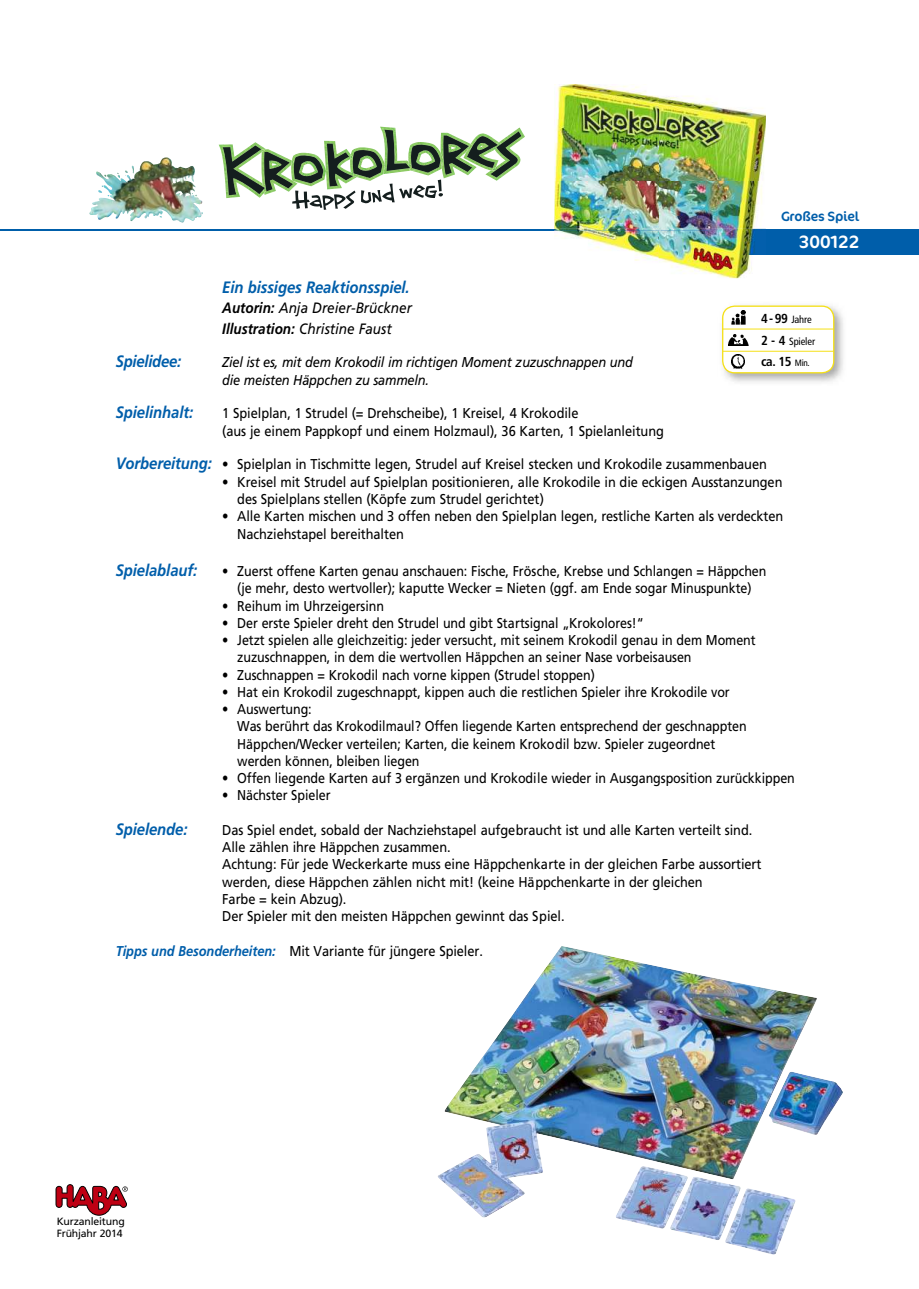
<style>
.page{position:relative;width:919px;height:1289px;background:#fff}
.page>*{position:absolute;margin:0;border:0;box-sizing:border-box;transform-origin:0 0}
.t1{font:18px "Cocon";color:#fff}
.t2{font:italic 700 16.5px "Frutiger LT";letter-spacing:-.005em;color:#005eaa;scale:.9 1}
.t3{font:italic 15px/20.2px "Frutiger LT";color:#000;scale:.9 1}
.t4{font:14.25px/17.2px "Frutiger LT";letter-spacing:-.005em;color:#000;scale:.9 1}
.t5{font:14.25px/17.2px "Frutiger LT";letter-spacing:-.005em;color:#000;scale:.88 1}
.t6{font:italic 14.25px/17.2px "Frutiger LT";letter-spacing:-.015em;color:#000;scale:.9 1}
.t7{font:13.5px "Cocon";letter-spacing:-.015em;color:#005eaa}
.t8{font:700 condensed 13.05px "Frutiger";color:#000}
.t9{font:10.5px/12px "Frutiger LT";letter-spacing:-.015em;color:#000}
.t10{font:condensed 10.5px "Frutiger";letter-spacing:-.01em;color:#000}
.s1{font-weight:700}
.s2{font-weight:700;font-size:13.05px}
.s3{font-weight:400;font-size:9.15px}
.s4{font-weight:700;font-style:italic;font-size:16.5px;color:#005eaa}
.s5{font-weight:700;font-style:italic;color:#005eaa}
</style>
<div class="page">
<div style="left:708px;top:229px;width:210px;height:25px;background:#005eaa"></div>
<hr style="left:0;top:229px;width:918px;height:1px;background:#005eaa">
<svg style="left:55px;top:1184px;width:73px;height:31px"></svg>
<img style="left:219px;top:144px;width:4px;height:17px">
<img style="left:380px;top:127px;width:16px;height:3px">
<img style="left:516px;top:127px;width:9px;height:13px">
<svg style="left:223px;top:130px;width:298px;height:80px"></svg>
<img style="left:554px;top:85px;width:211px;height:193px">
<img style="left:708px;top:230px;width:57px;height:24px">
<img style="left:554px;top:229px;width:211px;height:1px">
<img style="left:444px;top:946px;width:373px;height:244px">
<img style="left:89px;top:157px;width:114px;height:63px">
<img style="left:722px;top:305px;width:121px;height:77px">
<div style="left:722px;top:306px;width:111px;height:67px;background:#fff;border-radius:12px"></div>
<div style="left:722px;top:305px;width:112px;height:68px;border:1px solid #f5e016;border-radius:12px"></div>
<hr style="left:722px;top:328px;width:111px;height:1px;background:#f5e016">
<hr style="left:722px;top:351px;width:111px;height:1px;background:#f5e016">
<img style="left:728px;top:334px;width:20px;height:12px">
<img style="left:731px;top:310px;width:14px;height:15px">
<svg style="left:731px;top:355px;width:13px;height:13px"></svg>
<p class="t7" style="left:781px;top:211px;width:80px">Großes Spiel</p>
<p class="t1" style="left:798px;top:234px;width:62px">300122</p>
<p class="t2" style="left:222px;top:280px;width:210px">Ein bissiges Reaktionsspiel.</p>
<p class="t3" style="left:222px;top:299px;width:212px"><span class="s1">Autorin:</span> Anja Dreier-Brückner<br><span class="s1">Illustration:</span> Christine Faust</p>
<p class="t10" style="left:761px;top:315px;width:52px"><span class="s2">4- 99</span> Jahre</p>
<p class="t8" style="left:761px;top:354px;width:50px">ca. 15 <span class="s3">Min.</span></p>
<p class="t10" style="left:761px;top:337px;width:56px"><span class="s2">2 - 4</span> Spieler</p>
<p class="t2" style="left:116px;top:355px;width:74px">Spielidee:</p>
<p class="t6" style="left:222px;top:355px;width:458px">Ziel ist es, mit dem Krokodil im richtigen Moment zuzuschnappen und die meisten Häppchen zu sammeln.</p>
<p class="t2" style="left:116px;top:406px;width:88px">Spielinhalt:</p>
<p class="t4" style="left:222px;top:406px;width:492px">1 Spielplan, 1 Strudel (= Drehscheibe), 1 Kreisel, 4 Krokodile<br>(aus je einem Pappkopf und einem Holzmaul), 36 Karten, 1 Spielanleitung</p>
<p class="t4" style="left:116px;top:457px;width:725px"><span class="s4">Vorbereitung:</span> • Spielplan in Tischmitte legen, Strudel auf Kreisel stecken und Krokodile zusammenbauen</p>
<p class="t4" style="left:237px;top:474px;width:607px;text-indent:-15px">• Kreisel mit Strudel auf Spielplan positionieren, alle Krokodile in die eckigen Ausstanzungen des Spielplans stellen (Köpfe zum Strudel gerichtet)</p>
<p class="t4" style="left:237px;top:509px;width:608px;text-indent:-15px">• Alle Karten mischen und 3 offen neben den Spielplan legen, restliche Karten als verdeckten<br>Nachziehstapel bereithalten</p>
<p class="t2" style="left:116px;top:563px;width:92px">Spielablauf:</p>
<p class="t5" style="left:222px;top:563px;width:620px;text-align:center"><span class="s1">•</span> Zuerst offene Karten genau anschauen: Fische, Frösche, Krebse und Schlangen = Häppchen (je mehr, desto wertvoller); kaputte Wecker = Nieten (ggf. am Ende sogar Minuspunkte)</p>
<p class="t5" style="left:222px;top:598px;width:185px">• Reihum im Uhrzeigersinn</p>
<p class="t5" style="left:222px;top:615px;width:480px">• Der erste Spieler dreht den Strudel und gibt Startsignal „Krokolores!“</p>
<p class="t5" style="left:237px;top:632px;width:590px;text-indent:-15px">• Jetzt spielen alle gleichzeitig: jeder versucht, mit seinem Krokodil genau in dem Moment zuzuschnappen, in dem die wertvollen Häppchen an seiner Nase vorbeisausen</p>
<p class="t5" style="left:222px;top:667px;width:425px">• Zuschnappen = Krokodil nach vorne kippen (Strudel stoppen)</p>
<p class="t5" style="left:222px;top:684px;width:578px">• Hat ein Krokodil zugeschnappt, kippen auch die restlichen Spieler ihre Krokodile vor</p>
<p class="t5" style="left:237px;top:701px;width:580px;text-indent:-15px">• Auswertung:<br>Was berührt das Krokodilmaul? Offen liegende Karten entsprechend der geschnappten Häppchen/Wecker verteilen; Karten, die keinem Krokodil bzw. Spieler zugeordnet werden können, bleiben liegen</p>
<p class="t5" style="left:222px;top:770px;width:652px">• Offen liegende Karten auf 3 ergänzen und Krokodile wieder in Ausgangsposition zurückkippen</p>
<p class="t5" style="left:222px;top:788px;width:125px">• Nächster Spieler</p>
<p class="t2" style="left:116px;top:822px;width:81px">Spielende:</p>
<p class="t4" style="left:222px;top:822px;width:600px">Das Spiel endet, sobald der Nachziehstapel aufgebraucht ist und alle Karten verteilt sind.<br>Alle zählen ihre Häppchen zusammen.<br>Achtung: Für jede Weckerkarte muss eine Häppchenkarte in der gleichen Farbe aussortiert werden, diese Häppchen zählen nicht mit! (keine Häppchenkarte in der gleichen<br>Farbe = kein Abzug).<br>Der Spieler mit den meisten Häppchen gewinnt das Spiel.</p>
<p class="t4" style="left:116px;top:943px;width:409px"><span class="s5">Tipps und Besonderheiten:</span> Mit Variante für jüngere Spieler.</p>
<p class="t9" style="left:57px;top:1216px;width:69px">Kurzanleitung<br>Frühjahr 2014</p>
</div>
